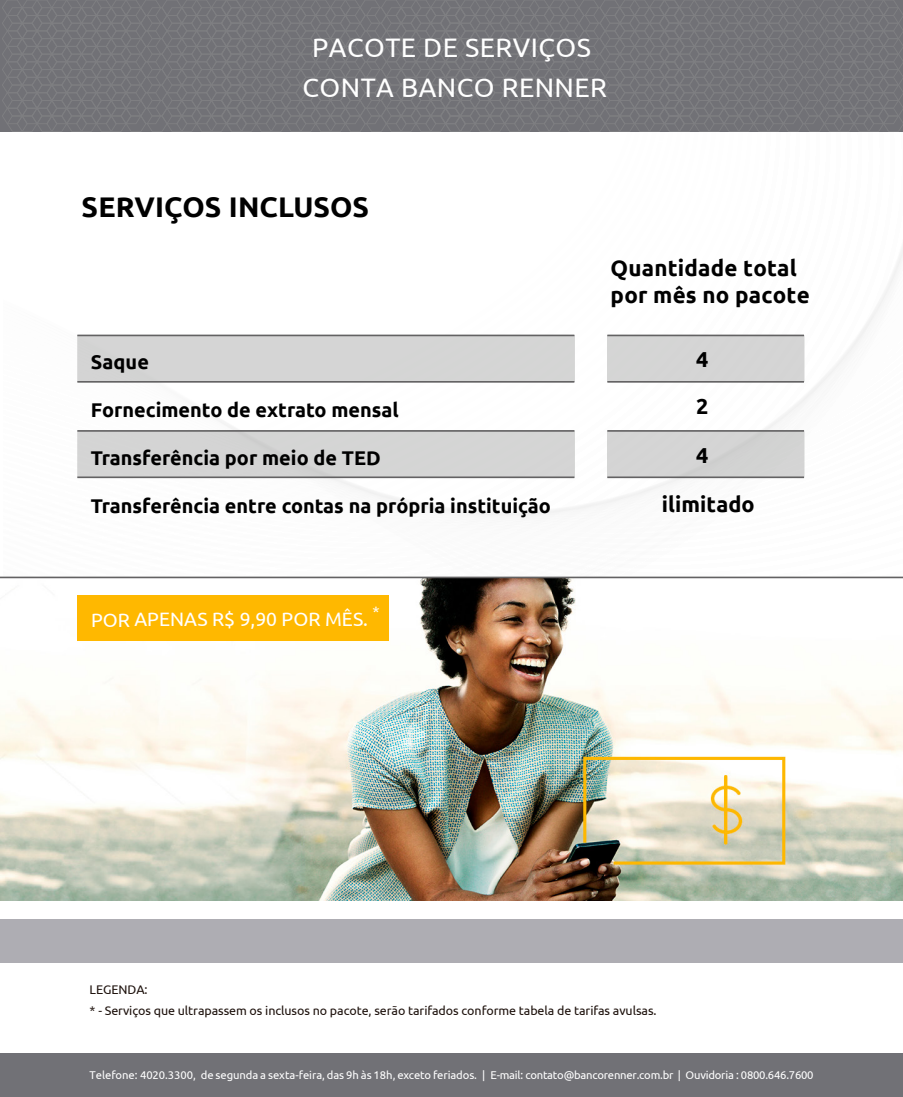
<style>
.page{position:relative;width:903px;height:1097px;background:#fff}
.page>*{position:absolute;margin:0;border:0;box-sizing:border-box;transform-origin:0 0}
.t1{font:700 28.38px "Ubuntu";letter-spacing:.005em;color:#000}
.t2{font:26.69px "Ubuntu";letter-spacing:.015em;color:#fff}
.t3{font:700 22.38px/26.8px "Ubuntu";letter-spacing:.01em;color:#000}
.t4{font:700 21.62px "Ubuntu";letter-spacing:.005em;color:#000}
.t5{font:700 19.88px "Ubuntu";color:#000}
.t6{font:19.31px "Ubuntu";letter-spacing:-.005em;color:#fff}
.t7{font:12.5px "Ubuntu";letter-spacing:-.005em;color:#1e120d}
.t8{font:11.25px "Ubuntu";letter-spacing:-.015em;color:#fff}
</style>
<div class="page">
<svg style="left:3px;top:250px;width:899px;height:327px"></svg>
<div style="left:607px;top:335px;width:197px;height:47px;background:#d5d5d5;border:1px solid #969796"></div>
<hr style="left:607px;top:335px;width:197px;height:1px;background:#636263">
<hr style="left:607px;top:381px;width:197px;height:2px;background:#636263">
<div style="left:78px;top:335px;width:496px;height:47px;background:#d5d5d5;border:1px solid #969796"></div>
<hr style="left:77px;top:335px;width:497px;height:1px;background:#636263">
<hr style="left:77px;top:381px;width:497px;height:2px;background:#636263">
<div style="left:78px;top:431px;width:496px;height:46px;background:#d4d5d4"></div>
<hr style="left:77px;top:430px;width:497px;height:2px;background:#636263">
<hr style="left:77px;top:476px;width:497px;height:2px;background:#636263">
<div style="left:607px;top:431px;width:197px;height:46px;background:#d4d4d4"></div>
<hr style="left:607px;top:430px;width:197px;height:2px;background:#636263">
<hr style="left:607px;top:476px;width:197px;height:2px;background:#636263">
<img style="left:0;top:578px;width:902px;height:323px">
<svg style="left:2px;top:0;width:900px;height:132px;background:#747478"></svg>
<hr style="left:0;top:577px;width:902px;height:1px;background:#636263">
<div style="left:78px;top:595px;width:311px;height:45px;background:#ffb800"></div>
<div style="left:0;top:920px;width:902px;height:43px;background:#aeadb3"></div>
<div style="left:0;top:1053px;width:902px;height:44px;background:#717176"></div>
<h2 class="t2" style="left:312px;top:32px;width:280px">PACOTE DE SERVIÇOS</h2>
<h2 class="t2" style="left:302px;top:72px;width:306px">CONTA BANCO RENNER</h2>
<h1 class="t1" style="left:81px;top:190px;width:289px">SERVIÇOS INCLUSOS</h1>
<h3 class="t5" style="left:91px;top:350px;width:60px">Saque</h3>
<h3 class="t5" style="left:91px;top:398px;width:309px">Fornecimento de extrato mensal</h3>
<h3 class="t5" style="left:91px;top:446px;width:291px">Transferência por meio de TED</h3>
<h3 class="t5" style="left:91px;top:493px;width:461px">Transferência entre contas na própria instituição</h3>
<h3 class="t6" style="left:91px;top:607px;width:290px">POR APENAS R$ 9,90 POR MÊS. <sup>*</sup></h3>
<h3 class="t3" style="left:610px;top:255px;width:201px">Quantidade total por mês no pacote</h3>
<h3 class="t4" style="left:696px;top:346px;width:14px">4</h3>
<h3 class="t4" style="left:696px;top:393px;width:14px">2</h3>
<h3 class="t4" style="left:696px;top:442px;width:14px">4</h3>
<h3 class="t4" style="left:661px;top:491px;width:94px">ilimitado</h3>
<p class="t7" style="left:90px;top:981px;width:60px">LEGENDA:</p>
<p class="t7" style="left:90px;top:1003px;width:568px">* - Serviços que ultrapassem os inclusos no pacote, serão tarifados conforme tabela de tarifas avulsas.</p>
<p class="t8" style="left:90px;top:1068px;width:725px">Telefone: 4020.3300, de segunda a sexta-feira, das 9h às 18h, exceto feriados. | E-mail: contato@bancorenner.com.br | Ouvidoria : 0800.646.7600</p>
</div>
